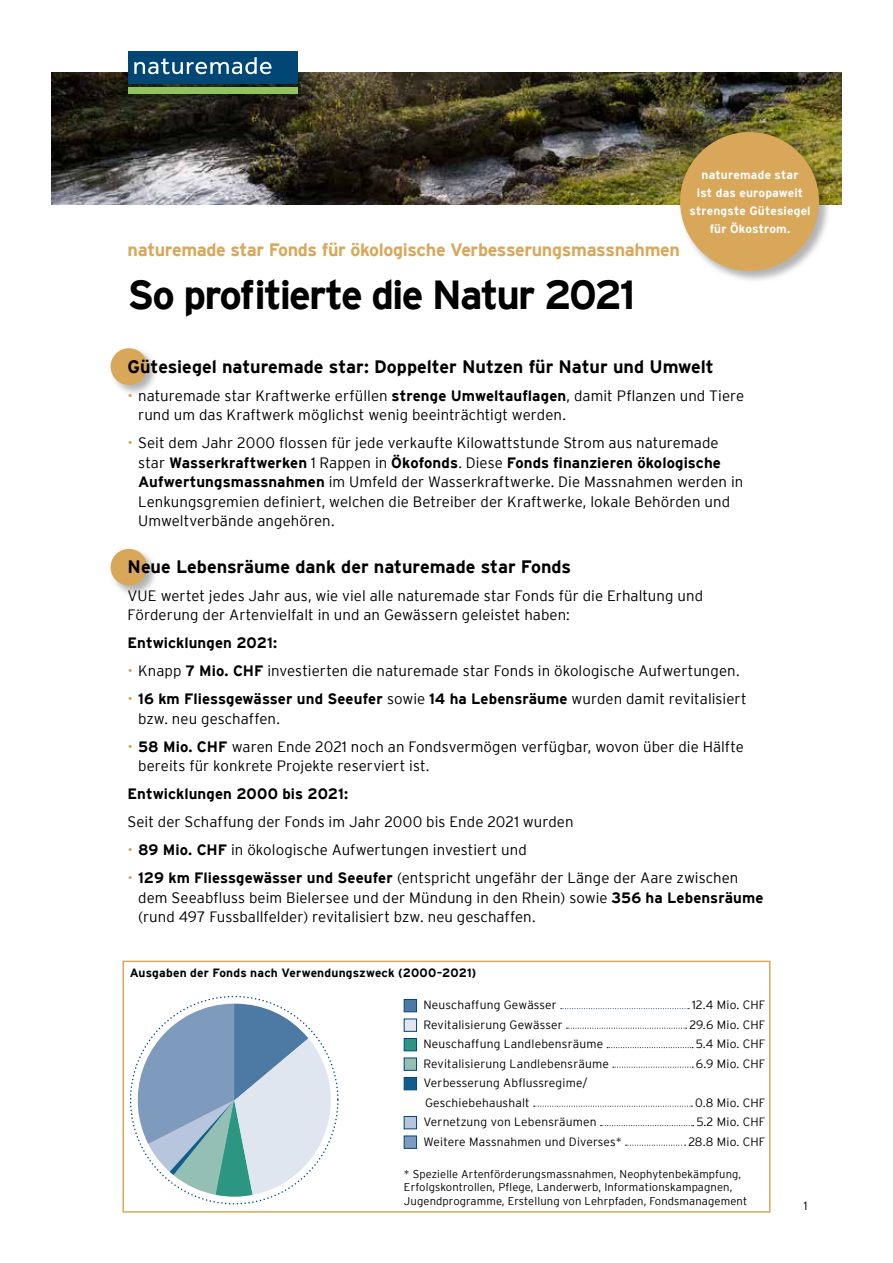
<style>
.page{position:relative;width:893px;height:1263px;background:#fff}
.page>*{position:absolute;margin:0;border:0;box-sizing:border-box;transform-origin:0 0}
.t1{font:700 40.5px "Interstate";letter-spacing:-.05em;color:#000}
.t2{font:700 18px "Interstate";color:#000}
.t3{font:700 18px "Interstate";letter-spacing:-.02em;color:#d9a75a}
.t4{font:300 15px/19.5px "Interstate";letter-spacing:.005em;color:#000}
.t5{font:700 15px "Interstate";color:#000}
.t6{font:300 12px/19.5px "Interstate";letter-spacing:.015em;color:#000}
.t7{font:700 12px/18px "Interstate";letter-spacing:.01em;color:#fff;text-align:center}
.t8{font:700 12px "Interstate";letter-spacing:.015em;color:#000}
.t9{font:300 11.25px/13.5px "Interstate";letter-spacing:.01em;color:#000}
.s1{color:#d9a75a}
.s2{font-weight:700}
</style>
<div class="page">
<img style="left:51px;top:72px;width:791px;height:133px">
<div style="left:679px;top:131px;width:152px;height:152px;background:#000;opacity:.3"></div>
<div style="left:680px;top:132px;width:139px;height:139px;background:#d9a75a;border-radius:50%"></div>
<div style="left:128px;top:51px;width:169px;height:33px;background:#004776"></div>
<div style="left:128px;top:87px;width:169px;height:6px;background:#92c361"></div>
<svg style="left:134px;top:57px;width:138px;height:17px"></svg>
<div style="left:109px;top:548px;width:50px;height:49px;background:#000;opacity:.3"></div>
<div style="left:111px;top:549px;width:36px;height:37px;background:#d9a75a;border-radius:50%"></div>
<div style="left:109px;top:347px;width:50px;height:50px;background:#000;opacity:.3"></div>
<div style="left:111px;top:348px;width:36px;height:37px;background:#d9a75a;border-radius:50%"></div>
<svg style="left:129px;top:1004px;width:207px;height:193px"></svg>
<svg style="left:561px;top:1008px;width:128px;height:1px"></svg>
<svg style="left:566px;top:1028px;width:121px;height:1px"></svg>
<svg style="left:607px;top:1047px;width:86px;height:1px"></svg>
<svg style="left:613px;top:1067px;width:80px;height:1px"></svg>
<svg style="left:534px;top:1106px;width:158px;height:1px"></svg>
<svg style="left:601px;top:1125px;width:93px;height:1px"></svg>
<svg style="left:626px;top:1145px;width:60px;height:1px"></svg>
<div style="left:404px;top:999px;width:13px;height:13px;background:#4d7aa5;border:1px solid #004678"></div>
<div style="left:404px;top:1019px;width:13px;height:12px;background:#e0e5ef;border:1px solid #004678"></div>
<div style="left:404px;top:1038px;width:13px;height:13px;background:#2d9683;border:1px solid #004678"></div>
<div style="left:404px;top:1058px;width:13px;height:12px;background:#93bfb4;border:1px solid #004678"></div>
<div style="left:404px;top:1077px;width:13px;height:13px;background:#105d8d;border:1px solid #004678"></div>
<div style="left:404px;top:1116px;width:13px;height:13px;background:#b6c5db;border:1px solid #004678"></div>
<div style="left:404px;top:1136px;width:13px;height:12px;background:#7e9cbe;border:1px solid #004678"></div>
<div style="left:122px;top:961px;width:648px;height:252px;border:2px solid #d9a75a"></div>
<p class="t3" style="left:128px;top:239px;width:554px">naturemade star Fonds für ökologische Verbesserungsmassnahmen</p>
<h1 class="t1" style="left:128px;top:272px;width:509px">So profitierte die Natur 2021</h1>
<p class="t7" style="left:689px;top:166px;width:123px">naturemade star<br>ist das europaweit strengste Gütesiegel für Ökostrom.</p>
<p class="t2" style="left:128px;top:356px;width:588px">Gütesiegel naturemade star: Doppelter Nutzen für Natur und Umwelt</p>
<p class="t4" style="left:138px;top:385px;width:608px;text-indent:-11px"><span class="s1">•</span> naturemade star Kraftwerke erfüllen <span class="s2">strenge Umweltauflagen</span>, damit Pflanzen und Tiere rund um das Kraftwerk möglichst wenig beeinträchtigt werden.</p>
<p class="t4" style="left:138px;top:433px;width:607px;text-indent:-11px"><span class="s1">•</span> Seit dem Jahr 2000 flossen für jede verkaufte Kilowattstunde Strom aus naturemade star <span class="s2">Wasserkraftwerken</span> 1 Rappen in <span class="s2">Ökofonds</span>. Diese <span class="s2">Fonds finanzieren ökologische Aufwertungsmassnahmen</span> im Umfeld der Wasserkraftwerke. Die Massnahmen werden in Lenkungsgremien definiert, welchen die Betreiber der Kraftwerke, lokale Behörden und Umweltverbände angehören.</p>
<p class="t2" style="left:128px;top:556px;width:445px">Neue Lebensräume dank der naturemade star Fonds</p>
<p class="t4" style="left:128px;top:585px;width:577px">VUE wertet jedes Jahr aus, wie viel alle naturemade star Fonds für die Erhaltung und<br>Förderung der Artenvielfalt in und an Gewässern geleistet haben:</p>
<p class="t5" style="left:128px;top:634px;width:151px">Entwicklungen 2021:</p>
<p class="t4" style="left:128px;top:661px;width:614px"><span class="s1">•</span> Knapp <span class="s2">7 Mio. CHF</span> investierten die naturemade star Fonds in ökologische Aufwertungen.</p>
<p class="t4" style="left:138px;top:689px;width:610px;text-indent:-11px"><span class="s1">•</span> <span class="s2">16 km Fliessgewässer und Seeufer</span> sowie <span class="s2">14 ha Lebensräume</span> wurden damit revitalisiert bzw. neu geschaffen.</p>
<p class="t4" style="left:138px;top:736px;width:607px;text-indent:-11px"><span class="s1">•</span> <span class="s2">58 Mio. CHF</span> waren Ende 2021 noch an Fondsvermögen verfügbar, wovon über die Hälfte bereits für konkrete Projekte reserviert ist.</p>
<p class="t5" style="left:128px;top:785px;width:222px">Entwicklungen 2000 bis 2021:</p>
<p class="t4" style="left:128px;top:812px;width:448px">Seit der Schaffung der Fonds im Jahr 2000 bis Ende 2021 wurden</p>
<p class="t4" style="left:128px;top:840px;width:401px"><span class="s1">•</span> <span class="s2">89 Mio. CHF</span> in ökologische Aufwertungen investiert und</p>
<p class="t4" style="left:138px;top:868px;width:627px;text-indent:-11px"><span class="s1">•</span> <span class="s2">129 km Fliessgewässer und Seeufer</span> (entspricht ungefähr der Länge der Aare zwischen dem Seeabfluss beim Bielersee und der Mündung in den Rhein) sowie <span class="s2">356 ha Lebensräume </span>(rund 497 Fussballfelder) revitalisiert bzw. neu geschaffen.</p>
<p class="t8" style="left:130px;top:966px;width:348px">Ausgaben der Fonds nach Verwendungszweck (2000–2021)</p>
<p class="t6" style="left:423px;top:995px;width:135px">Neuschaffung Gewässer</p>
<p class="t6" style="left:692px;top:995px;width:75px">12.4 Mio. CHF</p>
<p class="t6" style="left:423px;top:1015px;width:141px">Revitalisierung Gewässer</p>
<p class="t6" style="left:689px;top:1015px;width:78px">29.6 Mio. CHF</p>
<p class="t6" style="left:423px;top:1034px;width:181px">Neuschaffung Landlebensräume</p>
<p class="t6" style="left:696px;top:1034px;width:71px">5.4 Mio. CHF</p>
<p class="t6" style="left:423px;top:1054px;width:187px">Revitalisierung Landlebensräume</p>
<p class="t6" style="left:696px;top:1054px;width:71px">6.9 Mio. CHF</p>
<p class="t6" style="left:423px;top:1073px;width:165px">Verbesserung Abflussregime/<br>Geschiebehaushalt</p>
<p class="t6" style="left:695px;top:1093px;width:72px">0.8 Mio. CHF</p>
<p class="t6" style="left:423px;top:1112px;width:175px">Vernetzung von Lebensräumen</p>
<p class="t6" style="left:696px;top:1112px;width:71px">5.2 Mio. CHF</p>
<p class="t6" style="left:423px;top:1132px;width:200px">Weitere Massnahmen und Diverses*</p>
<p class="t6" style="left:688px;top:1132px;width:79px">28.8 Mio. CHF</p>
<p class="t9" style="left:404px;top:1167px;width:345px">* Spezielle Artenförderungsmassnahmen, Neophytenbekämpfung,<br>Erfolgskontrollen, Pflege, Landerwerb, Informationskampagnen,<br>Jugendprogramme, Erstellung von Lehrpfaden, Fondsmanagement</p>
<p class="t6" style="left:804px;top:1196px;width:5px">1</p>
</div>
